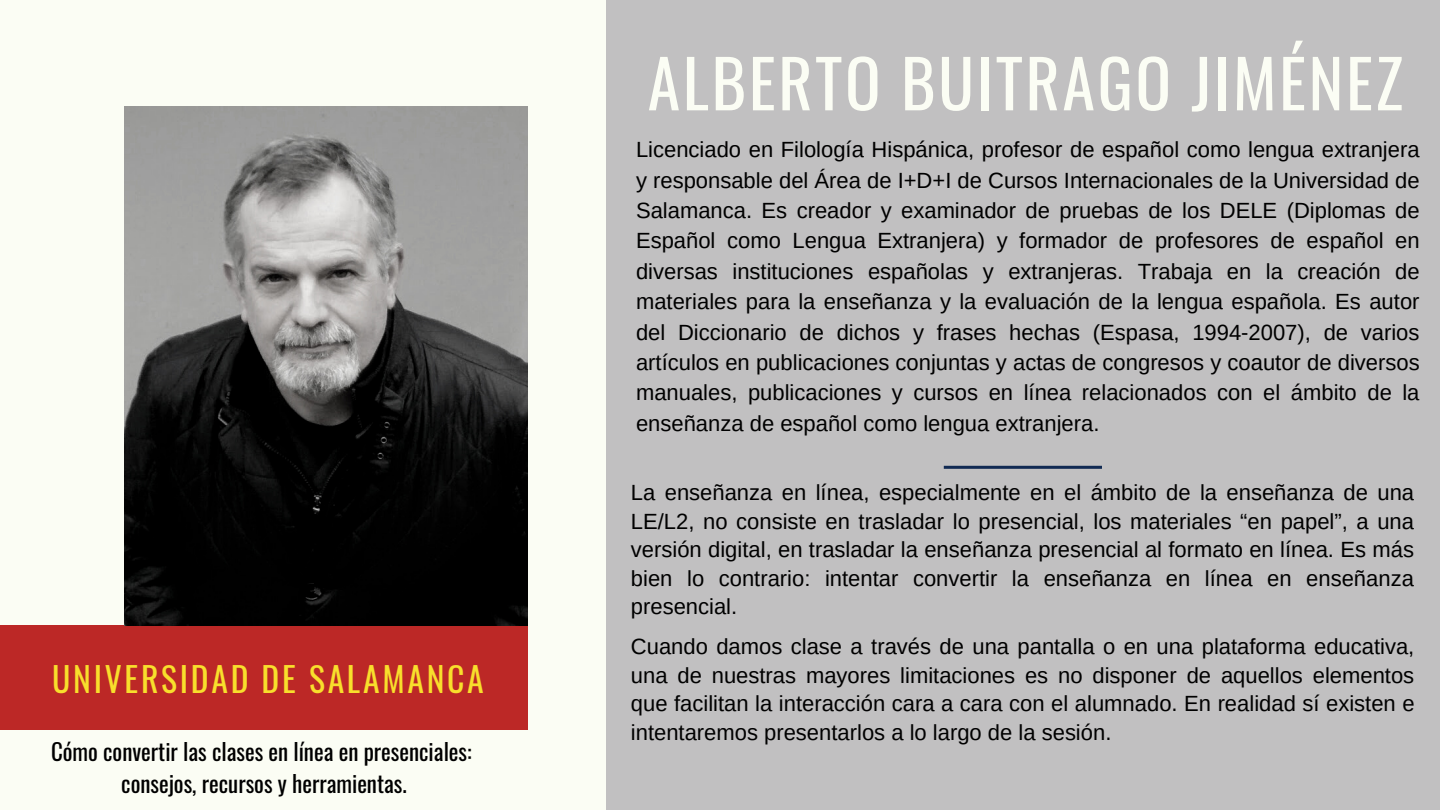
<style>
.page{position:relative;width:1440px;height:810px;background:#c1c0c1}
.page>*{position:absolute;margin:0;border:0;box-sizing:border-box;transform-origin:0 0}
.t1{font:66px "Oswald";letter-spacing:.04em;color:#fbfdf4}
.t2{font:33.8px "Oswald";letter-spacing:.08em;color:#f8df2c}
.t3{font:22.9px "Oswald";color:#000}
.t4{font:22px/30.4px "Arimo";color:#000;text-align:justify}
</style>
<div class="page">
<div style="left:0;top:0;width:606px;height:810px;background:#fbfdf4"></div>
<div style="left:0;top:625px;width:528px;height:104px;background:#bc2826"></div>
<svg style="left:944px;top:466px;width:158px;height:3px"></svg>
<img style="left:124px;top:107px;width:404px;height:518px">
<p class="t2" style="left:52px;top:653px;width:433px">UNIVERSIDAD DE SALAMANCA</p>
<p class="t3" style="left:51px;top:734px;width:422px">Cómo convertir las clases en línea en presenciales:</p>
<p class="t3" style="left:121px;top:766px;width:287px">consejos, recursos y herramientas.</p>
<p class="t1" style="left:648px;top:32px;width:757px">ALBERTO BUITRAGO JIMÉNEZ</p>
<p class="t4" style="left:636px;top:134px;width:785px">Licenciado en Filología Hispánica, profesor de español como lengua extranjera y responsable del Área de I+D+I de Cursos Internacionales de la Universidad de Salamanca. Es creador y examinador de pruebas de los DELE (Diplomas de Español como Lengua Extranjera) y formador de profesores de español en diversas instituciones españolas y extranjeras. Trabaja en la creación de materiales para la enseñanza y la evaluación de la lengua española. Es autor del Diccionario de dichos y frases hechas (Espasa, 1994-2007), de varios artículos en publicaciones conjuntas y actas de congresos y coautor de diversos manuales, publicaciones y cursos en línea relacionados con el ámbito de la enseñanza de español como lengua extranjera.</p>
<p class="t4" style="left:631px;top:479px;width:785px;line-height:28.5px">La enseñanza en línea, especialmente en el ámbito de la enseñanza de una LE/L2, no consiste en trasladar lo presencial, los materiales “en papel”, a una versión digital, en trasladar la enseñanza presencial al formato en línea. Es más bien lo contrario: intentar convertir la enseñanza en línea en enseñanza presencial.</p>
<p class="t4" style="left:631px;top:632px;width:785px;line-height:28.5px">Cuando damos clase a través de una pantalla o en una plataforma educativa, una de nuestras mayores limitaciones es no disponer de aquellos elementos que facilitan la interacción cara a cara con el alumnado. En realidad sí existen e intentaremos presentarlos a lo largo de la sesión.</p>
</div>
